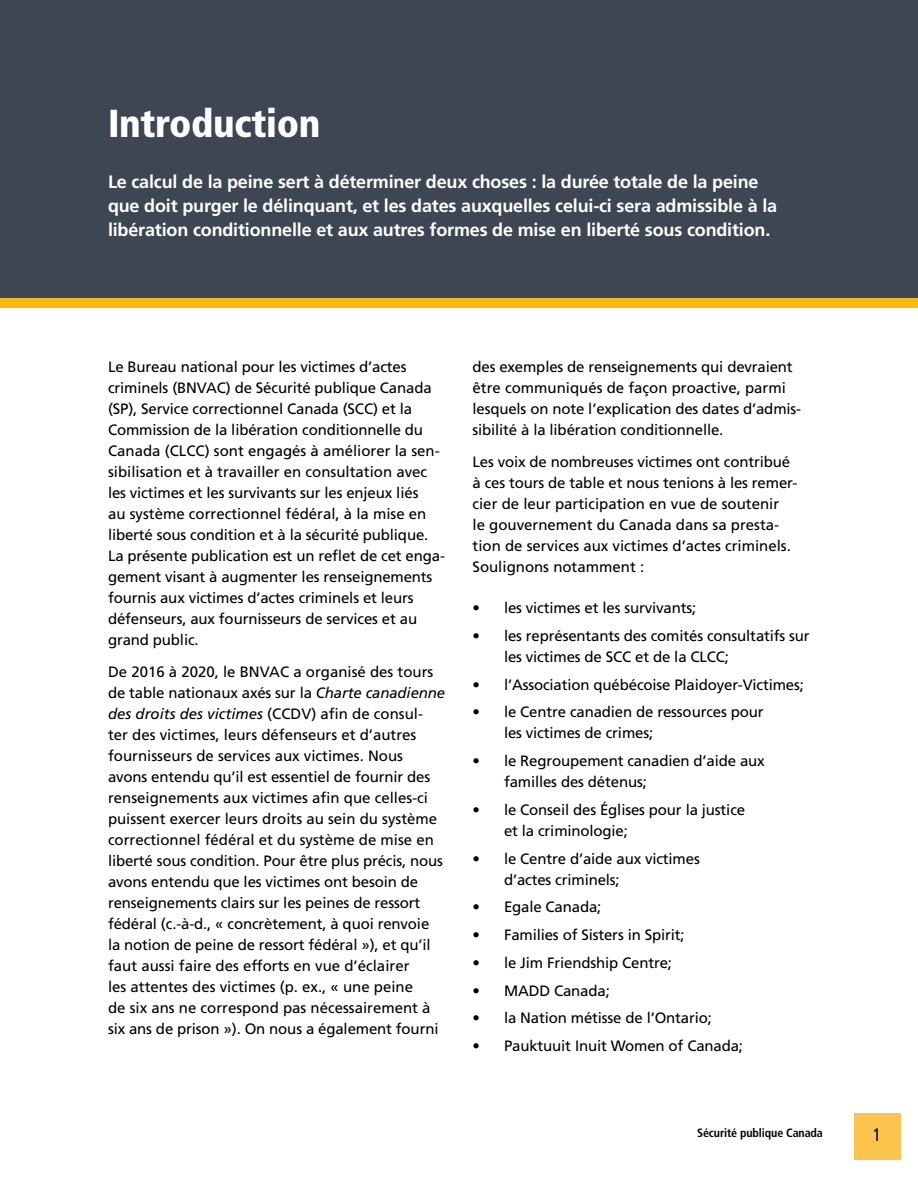
<style>
.page{position:relative;width:918px;height:1188px;background:#fff}
.page>*{position:absolute;margin:0;border:0;box-sizing:border-box;transform-origin:0 0}
.t1{font:900 condensed 39px "Frutiger LT Std";letter-spacing:-.01em;color:#fff}
.Intro_white{font:700 18px/24px "Frutiger LT Std";letter-spacing:-.01em;color:#fff}
.t2{font:condensed 18px "Frutiger LT Std";color:#000}
.body{font:15px/21px "Frutiger LT Std";letter-spacing:-.01em;color:#000}
.t3{font:700 condensed 12px "Frutiger LT Std";letter-spacing:-.01em;color:#000}
.s1{font-style:italic}
</style>
<div class="page">
<div style="left:854px;top:1113px;width:47px;height:47px;background:#fec54e"></div>
<div style="left:0;top:0;width:918px;height:302px;background:#3d4652"></div>
<div style="left:0;top:298px;width:918px;height:9px;background:#fdb913"></div>
<h2 class="t1" style="left:108px;top:100px;width:214px">Introduction</h2>
<p class="Intro_white" style="left:108px;top:170px;width:671px">Le calcul de la peine sert à déterminer deux choses : la durée totale de la peine que doit purger le délinquant, et les dates auxquelles celui-ci sera admissible à la libération conditionnelle et aux autres formes de mise en liberté sous condition.</p>
<p class="body" style="left:108px;top:356px;width:339px">Le Bureau national pour les victimes d’actes criminels (BNVAC) de Sécurité publique Canada (SP), Service correctionnel Canada (SCC) et la Commission de la libération conditionnelle du Canada (CLCC) sont engagés à améliorer la sen&shy;sibilisation et à travailler en consultation avec les victimes et les survivants sur les enjeux liés<br>au système correctionnel fédéral, à la mise en liberté sous condition et à la sécurité publique.<br>La présente publication est un reflet de cet enga&shy;gement visant à augmenter les renseignements fournis aux victimes d’actes criminels et leurs défenseurs, aux fournisseurs de services et au grand public.</p>
<p class="body" style="left:108px;top:661px;width:339px">De 2016 à 2020, le BNVAC a organisé des tours de table nationaux axés sur la <span class="s1">Charte canadienne des droits des victimes</span> (CCDV) afin de consul&shy;ter des victimes, leurs défenseurs et d’autres fournisseurs de services aux victimes. Nous avons entendu qu’il est essentiel de fournir des renseignements aux victimes afin que celles-ci puissent exercer leurs droits au sein du système correctionnel fédéral et du système de mise en liberté sous condition. Pour être plus précis, nous avons entendu que les victimes ont besoin de renseignements clairs sur les peines de ressort fédéral (c.-à-d., « concrètement, à quoi renvoie la notion de peine de ressort fédéral »), et qu’il faut aussi faire des efforts en vue d’éclairer<br>les attentes des victimes (p. ex., « une peine<br>de six ans ne correspond pas nécessairement à six ans de prison »). On nous a également fourni</p>
<p class="body" style="left:472px;top:356px;width:330px">des exemples de renseignements qui devraient être communiqués de façon proactive, parmi lesquels on note l’explication des dates d’admis&shy;sibilité à la libération conditionnelle.</p>
<p class="body" style="left:472px;top:451px;width:327px">Les voix de nombreuses victimes ont contribué à ces tours de table et nous tenions à les remer&shy;cier de leur participation en vue de soutenir<br>le gouvernement du Canada dans sa presta&shy;tion de services aux victimes d’actes criminels.<br>Soulignons notamment :</p>
<p class="body" style="left:472px;top:597px;width:225px">• les victimes et les survivants;</p>
<p class="body" style="left:504px;top:625px;width:307px;text-indent:-32px">• les représentants des comités consultatifs sur les victimes de SCC et de la CLCC;</p>
<p class="body" style="left:472px;top:674px;width:333px">• l’Association québécoise Plaidoyer-Victimes;</p>
<p class="body" style="left:504px;top:702px;width:261px;text-indent:-32px">• le Centre canadien de ressources pour les victimes de crimes;</p>
<p class="body" style="left:504px;top:750px;width:262px;text-indent:-32px">• le Regroupement canadien d’aide aux familles des détenus;</p>
<p class="body" style="left:504px;top:799px;width:243px;text-indent:-32px">• le Conseil des Églises pour la justice et la criminologie;</p>
<p class="body" style="left:504px;top:848px;width:197px;text-indent:-32px">• le Centre d’aide aux victimes d’actes criminels;</p>
<p class="body" style="left:472px;top:897px;width:130px">• Egale Canada;</p>
<p class="body" style="left:472px;top:924px;width:214px">• Families of Sisters in Spirit;</p>
<p class="body" style="left:472px;top:952px;width:201px">• le Jim Friendship Centre;</p>
<p class="body" style="left:472px;top:980px;width:139px">• MADD Canada;</p>
<p class="body" style="left:472px;top:1008px;width:241px">• la Nation métisse de l’Ontario;</p>
<p class="body" style="left:472px;top:1035px;width:272px">• Pauktuuit Inuit Women of Canada;</p>
<p class="t3" style="left:697px;top:1125px;width:127px">Sécurité publique Canada</p>
<p class="t2" style="left:873px;top:1124px;width:10px">1</p>
</div>
